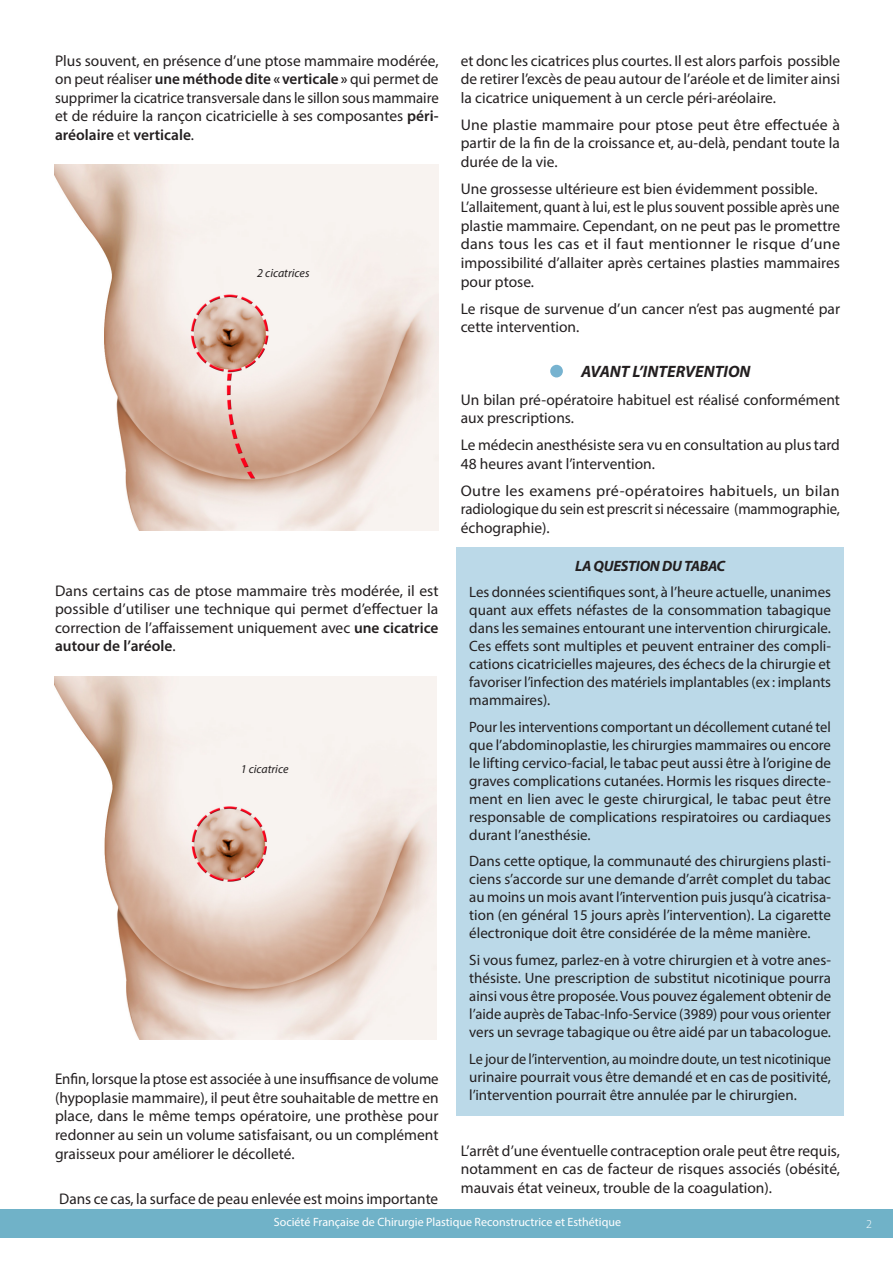
<style>
.page{position:relative;width:893px;height:1263px;background:#fff}
.page>*{position:absolute;margin:0;border:0;box-sizing:border-box;transform-origin:0 0}
.t1{font:italic 700 16.5px "Myriad Pro";color:#231f20}
.t2{font:15.45px/18.6px "Myriad Pro";color:#231f20;text-align:justify}
.t3{font:15.45px/18.6px "Myriad Pro";color:#231f20;text-align:justify;scale:.96 1}
.t4{font:15.45px/18.6px "Myriad Pro";color:#231f20;text-align:justify;scale:1.04 1}
.t5{font:15px/18px "Myriad Pro";color:#231f20;text-align:justify}
.t6{font:15px/18.1px "Myriad Pro";color:#231f20;text-align:justify;scale:.95 1}
.t7{font:italic 700 15px "Myriad Pro";letter-spacing:-.02em;color:#231f20}
.t8{font:12px "Myriad Pro";color:#fff}
.t9{font:italic 12px "Myriad Pro";color:#231f20}
.t10{font:300 12px "Myriad Pro";color:#fff}
.s1{font-weight:600}
</style>
<div class="page">
<div style="left:550px;top:365px;width:13px;height:12px;background:#77b3d0;border-radius:50%"></div>
<div style="left:457px;top:547px;width:387px;height:568px;background:#bbd9e8"></div>
<div style="left:0;top:1209px;width:893px;height:28px;background:#70b2c8"></div>
<img style="left:54px;top:165px;width:385px;height:365px">
<img style="left:54px;top:677px;width:383px;height:362px">
<p class="t2" style="left:461px;top:51px;width:381px">et donc les cicatrices plus courtes. Il est alors parfois possible de retirer l’excès de peau autour de l’aréole et de limiter ainsi la cicatrice uniquement à un cercle péri-aréolaire.</p>
<p class="t2" style="left:461px;top:115px;width:381px">Une plastie mammaire pour ptose peut être effectuée à partir de la fin de la croissance et, au-delà, pendant toute la durée de la vie.</p>
<p class="t2" style="left:461px;top:179px;width:381px;text-align:left">Une grossesse ultérieure est bien évidemment possible.<br>L’allaitement, quant à lui, est le plus souvent possible après une plastie mammaire. Cependant, on ne peut pas le promettre dans tous les cas et il faut mentionner le risque d’une impossibilité d’allaiter après certaines plasties mammaires pour ptose.</p>
<p class="t2" style="left:461px;top:299px;width:381px">Le risque de survenue d’un cancer n’est pas augmenté par cette intervention.</p>
<p class="t1" style="left:581px;top:361px;width:171px">AVANT L’INTERVENTION</p>
<p class="t2" style="left:461px;top:390px;width:381px">Un bilan pré-opératoire habituel est réalisé conformément aux prescriptions.</p>
<p class="t2" style="left:461px;top:435px;width:381px">Le médecin anesthésiste sera vu en consultation au plus tard<br>48 heures avant l’intervention.</p>
<p class="t4" style="left:461px;top:481px;width:366px">Outre les examens pré-opératoires habituels, un bilan radiologique du sein est prescrit si nécessaire (mammographie, échographie).</p>
<p class="t7" style="left:575px;top:556px;width:152px">LA QUESTION DU TABAC</p>
<p class="t5" style="left:469px;top:583px;width:363px">Les données scientifiques sont, à l’heure actuelle, unanimes quant aux effets néfastes de la consommation tabagique dans les semaines entourant une intervention chirurgicale.<br>Ces effets sont multiples et peuvent entrainer des compli&shy;cations cicatricielles majeures, des échecs de la chirurgie et favoriser l’infection des matériels implantables (ex : implants mammaires).</p>
<p class="t5" style="left:469px;top:718px;width:363px">Pour les interventions comportant un décollement cutané tel que l’abdominoplastie, les chirurgies mammaires ou encore le lifting cervico-facial, le tabac peut aussi être à l’origine de graves complications cutanées. Hormis les risques directe&shy;ment en lien avec le geste chirurgical, le tabac peut être responsable de complications respiratoires ou cardiaques durant l’anesthésie.</p>
<p class="t5" style="left:469px;top:852px;width:363px">Dans cette optique, la communauté des chirurgiens plasti&shy;ciens s’accorde sur une demande d’arrêt complet du tabac au moins un mois avant l’intervention puis jusqu’à cicatrisa&shy;tion (en général 15 jours après l’intervention). La cigarette électronique doit être considérée de la même manière.</p>
<p class="t5" style="left:469px;top:951px;width:363px">Si vous fumez, parlez-en à votre chirurgien et à votre anes&shy;thésiste. Une prescription de substitut nicotinique pourra ainsi vous être proposée. Vous pouvez également obtenir de l’aide auprès de Tabac-Info-Service (3989) pour vous orienter vers un sevrage tabagique ou être aidé par un tabacologue.</p>
<p class="t6" style="left:469px;top:1049px;width:382px">Le jour de l’intervention, au moindre doute, un test nicotinique urinaire pourrait vous être demandé et en cas de positivité, l’intervention pourrait être annulée par le chirurgien.</p>
<p class="t2" style="left:55px;top:51px;width:385px">Plus souvent, en présence d’une ptose mammaire modérée, on peut réaliser <span class="s1">une méthode dite «verticale»</span> qui permet de supprimer la cicatrice transversale dans le sillon sous mammaire et de réduire la rançon cicatricielle à ses composantes <span class="s1">péri&shy;aréolaire</span> et <span class="s1">verticale</span>.</p>
<p class="t9" style="left:257px;top:265px;width:54px">2 cicatrices</p>
<p class="t2" style="left:55px;top:581px;width:385px">Dans certains cas de ptose mammaire très modérée, il est possible d’utiliser une technique qui permet d’effectuer la correction de l’affaissement uniquement avec <span class="s1">une cicatrice autour de l’aréole</span>.</p>
<p class="t9" style="left:241px;top:762px;width:49px">1 cicatrice</p>
<p class="t3" style="left:55px;top:1070px;width:401px">Enfin, lorsque la ptose est associée à une insuffisance de volume (hypoplasie mammaire), il peut être souhaitable de mettre en place, dans le même temps opératoire, une prothèse pour redonner au sein un volume satisfaisant, ou un complément graisseux pour améliorer le décolleté.</p>
<p class="t2" style="left:59px;top:1189px;width:380px">Dans ce cas, la surface de peau enlevée est moins importante</p>
<p class="t2" style="left:461px;top:1141px;width:381px">L’arrêt d’une éventuelle contraception orale peut être requis, notamment en cas de facteur de risques associés (obésité, mauvais état veineux, trouble de la coagulation).</p>
<p class="t8" style="left:274px;top:1215px;width:349px">Société Française de Chirurgie Plastique Reconstructrice et Esthétique</p>
<p class="t10" style="left:866px;top:1217px;width:7px">2</p>
</div>
